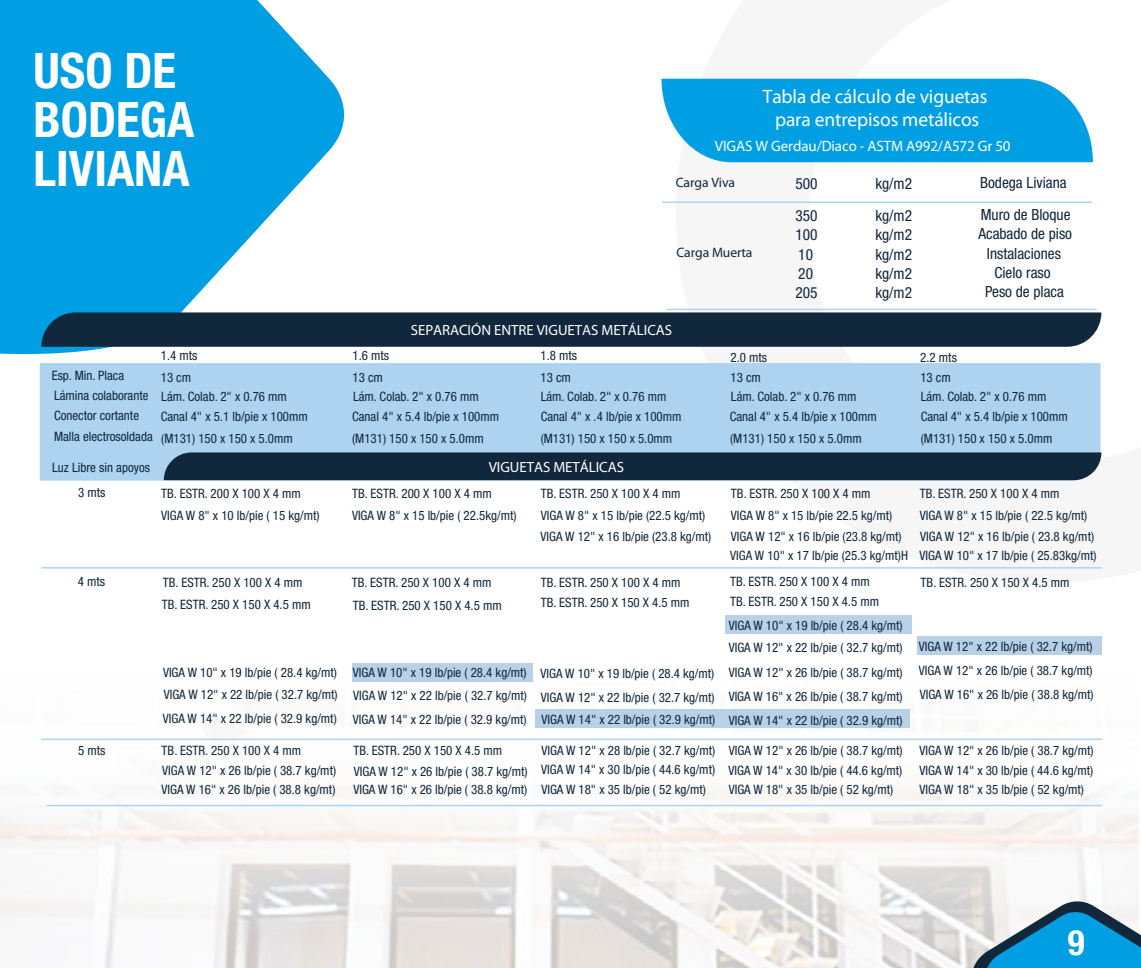
<style>
.page{position:relative;width:1141px;height:968px;background:#fff}
.page>*{position:absolute;margin:0;border:0;box-sizing:border-box;transform-origin:0 0}
.t1{font:700 condensed 49px/49px "Helvetica Neue LT Std";color:#fff}
.t2{font:700 condensed 35px "Helvetica Neue LT Std";color:#fff}
.t3{font:19.43px/23.4px "Myriad Pro";letter-spacing:-.005em;color:#fff;text-align:center}
.t4{font:condensed 15.4px/19.4px "Helvetica Neue LT Std";color:#10273c}
.t5{font:15.05px "Myriad Pro";letter-spacing:-.005em;color:#fff}
.t6{font:14.88px "Myriad Pro";letter-spacing:-.005em;color:#fff}
.t7{font:13.65px "Myriad Pro";letter-spacing:-.005em;color:#10273c}
.t8{font:condensed 12.95px/21.5px "Helvetica Neue LT Std";color:#10273c}
</style>
<div class="page">
<svg style="left:1px;top:0;width:343px;height:355px;fill:#009fe3"></svg>
<svg style="left:676px;top:78px;width:426px;height:403px"></svg>
<img style="left:1px;top:568px;width:1138px;height:399px">
<hr style="left:662px;top:201px;width:430px;height:2px;background:#afd4f1">
<hr style="left:666px;top:308px;width:431px;height:2px;background:#afd4f1">
<svg style="left:661px;top:79px;width:432px;height:83px;background:#12a5e4"></svg>
<div style="left:917px;top:636px;width:185px;height:19px;background:#b8d1e8"></div>
<div style="left:535px;top:709px;width:375px;height:18px;background:#b8d1e8"></div>
<svg style="left:41px;top:312px;width:1060px;height:35px;background:#152d42"></svg>
<div style="left:40px;top:363px;width:1060px;height:117px;background:#aed3f0"></div>
<div style="left:164px;top:452px;width:937px;height:28px;background:#10273c"></div>
<div style="left:725px;top:615px;width:186px;height:18px;background:#b8d1e8"></div>
<div style="left:352px;top:663px;width:181px;height:18px;background:#b8d1e8"></div>
<hr style="left:41px;top:567px;width:1061px;height:1px;background:#aed3f0">
<hr style="left:41px;top:738px;width:1061px;height:2px;background:#aed3f0">
<hr style="left:47px;top:804px;width:1055px;height:2px;background:#aed3f0">
<svg style="left:971px;top:899px;width:170px;height:68px"></svg>
<h1 class="t1" style="left:34px;top:45px;width:162px">USO DE<br>BODEGA<br>LIVIANA</h1>
<h3 class="t3" style="left:763px;top:84px;width:226px">Tabla de cálculo de viguetas para entrepisos metálicos</h3>
<p class="t5" style="left:715px;top:136px;width:297px">VIGAS W Gerdau/Diaco - ASTM A992/A572 Gr 50</p>
<p class="t7" style="left:676px;top:174px;width:61px">Carga Viva</p>
<p class="t4" style="left:795px;top:174px;width:24px">500</p>
<p class="t4" style="left:875px;top:174px;width:38px">kg/m2</p>
<p class="t4" style="left:795px;top:205px;width:24px">350</p>
<p class="t4" style="left:875px;top:205px;width:38px">kg/m2</p>
<p class="t4" style="left:795px;top:225px;width:24px">100</p>
<p class="t4" style="left:875px;top:225px;width:38px">kg/m2</p>
<p class="t4" style="left:798px;top:244px;width:16px">10</p>
<p class="t4" style="left:875px;top:244px;width:38px">kg/m2</p>
<p class="t4" style="left:798px;top:264px;width:16px">20</p>
<p class="t4" style="left:875px;top:264px;width:38px">kg/m2</p>
<p class="t4" style="left:795px;top:283px;width:24px">205</p>
<p class="t4" style="left:875px;top:283px;width:38px">kg/m2</p>
<p class="t7" style="left:676px;top:244px;width:78px">Carga Muerta</p>
<p class="t6" style="left:411px;top:320px;width:263px">SEPARACIÓN ENTRE VIGUETAS METÁLICAS</p>
<p class="t4" style="left:980px;top:166px;width:92px;line-height:31.8px">Bodega Liviana<br>Muro de Bloque</p>
<p class="t4" style="left:978px;top:224px;width:95px;text-align:center">Acabado de piso<br>Instalaciones<br>Cielo raso<br>Peso de placa</p>
<p class="t8" style="left:52px;top:365px;width:98px;line-height:19.8px">Esp. Min. Placa<br>Lámina colaborante<br>Conector cortante</p>
<p class="t8" style="left:54px;top:426px;width:100px">Malla electrosoldada</p>
<p class="t8" style="left:52px;top:456px;width:100px">Luz Libre sin apoyos</p>
<p class="t8" style="left:78px;top:482px;width:29px">3 mts</p>
<p class="t8" style="left:161px;top:344px;width:38px">1.4 mts</p>
<p class="t8" style="left:353px;top:344px;width:38px">1.6 mts</p>
<p class="t8" style="left:541px;top:344px;width:38px">1.8 mts</p>
<p class="t8" style="left:730px;top:346px;width:38px">2.0 mts</p>
<p class="t8" style="left:920px;top:346px;width:38px">2.2 mts</p>
<p class="t8" style="left:161px;top:366px;width:32px">13 cm</p>
<p class="t8" style="left:541px;top:366px;width:32px">13 cm</p>
<p class="t8" style="left:730px;top:366px;width:32px">13 cm</p>
<p class="t8" style="left:920px;top:366px;width:32px">13 cm</p>
<p class="t8" style="left:161px;top:405px;width:149px">Canal 4" x 5.1 lb/pie x 100mm</p>
<p class="t8" style="left:541px;top:405px;width:142px">Canal 4" x .4 lb/pie x 100mm</p>
<p class="t8" style="left:730px;top:405px;width:149px">Canal 4" x 5.4 lb/pie x 100mm</p>
<p class="t8" style="left:921px;top:405px;width:149px">Canal 4" x 5.4 lb/pie x 100mm</p>
<p class="t8" style="left:353px;top:366px;width:32px">13 cm</p>
<p class="t8" style="left:161px;top:386px;width:127px">Lám. Colab. 2" x 0.76 mm</p>
<p class="t8" style="left:353px;top:386px;width:127px">Lám. Colab. 2" x 0.76 mm</p>
<p class="t8" style="left:541px;top:386px;width:127px">Lám. Colab. 2" x 0.76 mm</p>
<p class="t8" style="left:731px;top:386px;width:127px">Lám. Colab. 2" x 0.76 mm</p>
<p class="t8" style="left:921px;top:386px;width:127px">Lám. Colab. 2" x 0.76 mm</p>
<p class="t8" style="left:352px;top:405px;width:149px">Canal 4" x 5.4 lb/pie x 100mm (M131) 150 x 150 x 5.0mm</p>
<p class="t8" style="left:161px;top:427px;width:133px">(M131) 150 x 150 x 5.0mm</p>
<p class="t8" style="left:541px;top:427px;width:133px">(M131) 150 x 150 x 5.0mm</p>
<p class="t8" style="left:730px;top:427px;width:133px">(M131) 150 x 150 x 5.0mm</p>
<p class="t8" style="left:921px;top:427px;width:133px">(M131) 150 x 150 x 5.0mm</p>
<p class="t6" style="left:489px;top:458px;width:137px">VIGUETAS METÁLICAS</p>
<p class="t8" style="left:161px;top:482px;width:160px">TB. ESTR. 200 X 100 X 4 mm<br>VIGA W 8" x 10 lb/pie ( 15 kg/mt)</p>
<p class="t8" style="left:352px;top:482px;width:166px">TB. ESTR. 200 X 100 X 4 mm<br>VIGA W 8" x 15 lb/pie ( 22.5kg/mt)</p>
<p class="t8" style="left:541px;top:483px;width:166px">TB. ESTR. 250 X 100 X 4 mm<br>VIGA W 8" x 15 lb/pie (22.5 kg/mt)</p>
<p class="t8" style="left:731px;top:482px;width:163px">TB. ESTR. 250 X 100 X 4 mm<br>VIGA W 8" x 15 lb/pie 22.5 kg/mt)</p>
<p class="t8" style="left:920px;top:482px;width:169px">TB. ESTR. 250 X 100 X 4 mm<br>VIGA W 8" x 15 lb/pie ( 22.5 kg/mt)</p>
<p class="t8" style="left:541px;top:525px;width:172px">VIGA W 12" x 16 lb/pie (23.8 kg/mt)</p>
<p class="t8" style="left:731px;top:525px;width:172px">VIGA W 12" x 16 lb/pie (23.8 kg/mt)</p>
<p class="t8" style="left:920px;top:525px;width:175px">VIGA W 12" x 16 lb/pie ( 23.8 kg/mt)</p>
<p class="t8" style="left:730px;top:545px;width:368px">VIGA W 10" x 17 lb/pie (25.3 kg/mt)H VIGA W 10" x 17 lb/pie ( 25.83kg/mt)</p>
<p class="t8" style="left:78px;top:570px;width:29px">4 mts</p>
<p class="t8" style="left:163px;top:571px;width:141px">TB. ESTR. 250 X 100 X 4 mm</p>
<p class="t8" style="left:352px;top:571px;width:141px">TB. ESTR. 250 X 100 X 4 mm</p>
<p class="t8" style="left:541px;top:571px;width:141px">TB. ESTR. 250 X 100 X 4 mm</p>
<p class="t8" style="left:730px;top:570px;width:141px">TB. ESTR. 250 X 100 X 4 mm</p>
<p class="t8" style="left:921px;top:571px;width:150px">TB. ESTR. 250 X 150 X 4.5 mm</p>
<p class="t8" style="left:162px;top:594px;width:150px">TB. ESTR. 250 X 150 X 4.5 mm</p>
<p class="t8" style="left:353px;top:594px;width:150px">TB. ESTR. 250 X 150 X 4.5 mm</p>
<p class="t8" style="left:541px;top:591px;width:150px">TB. ESTR. 250 X 150 X 4.5 mm</p>
<p class="t8" style="left:730px;top:590px;width:150px">TB. ESTR. 250 X 150 X 4.5 mm</p>
<p class="t8" style="left:163px;top:660px;width:366px;line-height:22.6px">VIGA W 10" x 19 lb/pie ( 28.4 kg/mt)<br>VIGA W 12" x 22 lb/pie ( 32.7 kg/mt) VIGA W 12" x 22 lb/pie ( 32.7 kg/mt)</p>
<p class="t8" style="left:353px;top:661px;width:175px">VIGA W 10" x 19 lb/pie ( 28.4 kg/mt)</p>
<p class="t8" style="left:163px;top:707px;width:175px">VIGA W 14" x 22 lb/pie ( 32.9 kg/mt)</p>
<p class="t8" style="left:353px;top:708px;width:175px">VIGA W 14" x 22 lb/pie ( 32.9 kg/mt)</p>
<p class="t8" style="left:541px;top:660px;width:176px;line-height:24.5px">VIGA W 10" x 19 lb/pie ( 28.4 kg/mt)<br>VIGA W 12" x 22 lb/pie ( 32.7 kg/mt)</p>
<p class="t8" style="left:541px;top:708px;width:175px">VIGA W 14" x 22 lb/pie ( 32.9 kg/mt)</p>
<p class="t8" style="left:729px;top:614px;width:175px">VIGA W 10" x 19 lb/pie ( 28.4 kg/mt)</p>
<p class="t8" style="left:729px;top:661px;width:175px">VIGA W 12" x 26 lb/pie ( 38.7 kg/mt)</p>
<p class="t8" style="left:729px;top:636px;width:175px">VIGA W 12" x 22 lb/pie ( 32.7 kg/mt)</p>
<p class="t8" style="left:919px;top:635px;width:175px">VIGA W 12" x 22 lb/pie ( 32.7 kg/mt)</p>
<p class="t8" style="left:919px;top:659px;width:175px">VIGA W 12" x 26 lb/pie ( 38.7 kg/mt)</p>
<p class="t8" style="left:729px;top:683px;width:175px;line-height:24.5px">VIGA W 16" x 26 lb/pie ( 38.7 kg/mt)<br>VIGA W 14" x 22 lb/pie ( 32.9 kg/mt)</p>
<p class="t8" style="left:920px;top:683px;width:175px">VIGA W 16" x 26 lb/pie ( 38.8 kg/mt)</p>
<p class="t8" style="left:78px;top:739px;width:29px">5 mts</p>
<p class="t8" style="left:162px;top:739px;width:141px">TB. ESTR. 250 X 100 X 4 mm</p>
<p class="t8" style="left:353px;top:739px;width:150px">TB. ESTR. 250 X 150 X 4.5 mm</p>
<p class="t8" style="left:541px;top:739px;width:175px">VIGA W 12" x 28 lb/pie ( 32.7 kg/mt)</p>
<p class="t8" style="left:729px;top:739px;width:175px">VIGA W 12" x 26 lb/pie ( 38.7 kg/mt)</p>
<p class="t8" style="left:920px;top:739px;width:175px">VIGA W 12" x 26 lb/pie ( 38.7 kg/mt)</p>
<p class="t8" style="left:162px;top:759px;width:175px">VIGA W 12" x 26 lb/pie ( 38.7 kg/mt)</p>
<p class="t8" style="left:354px;top:759px;width:363px">VIGA W 12" x 26 lb/pie ( 38.7 kg/mt) VIGA W 14" x 30 lb/pie ( 44.6 kg/mt)</p>
<p class="t8" style="left:729px;top:759px;width:175px">VIGA W 14" x 30 lb/pie ( 44.6 kg/mt)</p>
<p class="t8" style="left:919px;top:759px;width:175px">VIGA W 14" x 30 lb/pie ( 44.6 kg/mt)</p>
<p class="t8" style="left:162px;top:778px;width:175px">VIGA W 16" x 26 lb/pie ( 38.8 kg/mt)</p>
<p class="t8" style="left:353px;top:778px;width:354px">VIGA W 16" x 26 lb/pie ( 38.8 kg/mt) VIGA W 18" x 35 lb/pie ( 52 kg/mt)</p>
<p class="t8" style="left:729px;top:778px;width:166px">VIGA W 18" x 35 lb/pie ( 52 kg/mt)</p>
<p class="t8" style="left:920px;top:778px;width:166px">VIGA W 18" x 35 lb/pie ( 52 kg/mt)</p>
<h2 class="t2" style="left:1068px;top:921px;width:18px">9</h2>
</div>
